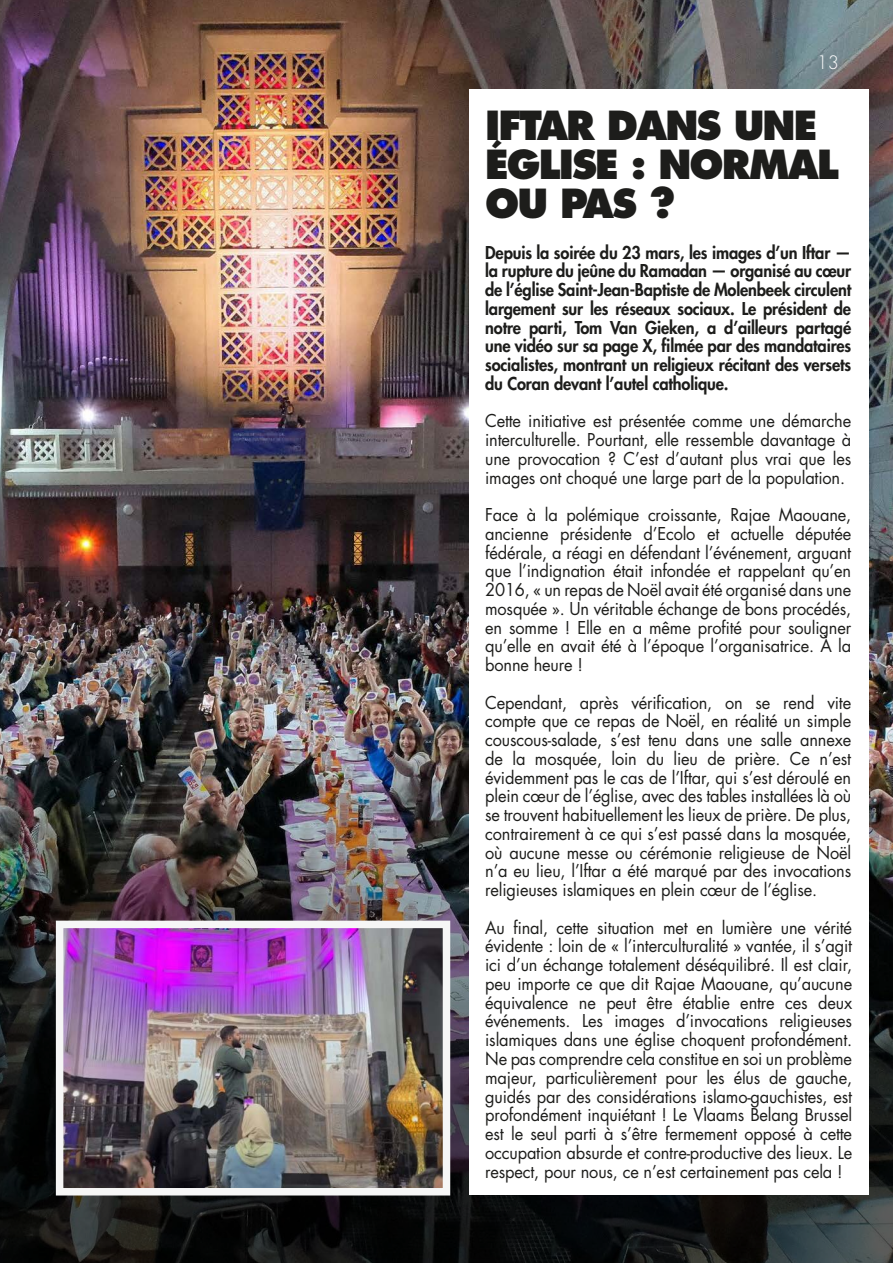
<style>
.page{position:relative;width:893px;height:1263px;background:#fff}
.page>*{position:absolute;margin:0;border:0;box-sizing:border-box;transform-origin:0 0}
.t1{font:800 39px/39px "Futura Std";letter-spacing:-.05em;color:#1d1d1b}
.t2{font:300 18px "Futura Std";color:#fff}
.t3{font:17.25px/18.8px "Futura Std";letter-spacing:-.01em;color:#1d1d1b;text-align:justify;scale:.95 1}
.t4{font:800 17.25px/18.8px "Futura Std";letter-spacing:-.01em;color:#1d1d1b;text-align:justify;scale:.95 1}
</style>
<div class="page">
<img style="left:0;top:0;width:893px;height:704px">
<img style="left:0;top:704px;width:893px;height:559px">
<div style="left:469px;top:90px;width:399px;height:1105px;background:#fff"></div>
<img style="left:65px;top:930px;width:376px;height:256px">
<div style="left:56px;top:921px;width:394px;height:274px;border:8px solid #f6f6f6"></div>
<p class="t2" style="left:817px;top:52px;width:24px">13</p>
<h1 class="t1" style="left:485px;top:106px;width:355px">IFTAR DANS UNE<br>ÉGLISE : NORMAL<br>OU PAS ?</h1>
<p class="t4" style="left:485px;top:243px;width:387px">Depuis la soirée du 23 mars, les images d’un Iftar — la rupture du jeûne du Ramadan — organisé au cœur de l’église Saint-Jean-Baptiste de Molenbeek circulent largement sur les réseaux sociaux. Le président de notre parti, Tom Van Gieken, a d’ailleurs partagé une vidéo sur sa page X, filmée par des mandataires socialistes, montrant un religieux récitant des versets du Coran devant l’autel catholique.</p>
<p class="t3" style="left:485px;top:412px;width:387px">Cette initiative est présentée comme une démarche interculturelle. Pourtant, elle ressemble davantage à une provocation ? C’est d’autant plus vrai que les images ont choqué une large part de la population.</p>
<p class="t3" style="left:485px;top:506px;width:387px">Face à la polémique croissante, Rajae Maouane, ancienne présidente d’Ecolo et actuelle députée fédérale, a réagi en défendant l’événement, arguant que l’indignation était infondée et rappelant qu’en 2016, « un repas de Noël avait été organisé dans une mosquée ». Un véritable échange de bons procédés, en somme ! Elle en a même profité pour souligner qu’elle en avait été à l’époque l’organisatrice. À la bonne heure !</p>
<p class="t3" style="left:485px;top:693px;width:387px">Cependant, après vérification, on se rend vite compte que ce repas de Noël, en réalité un simple couscous-salade, s’est tenu dans une salle annexe de la mosquée, loin du lieu de prière. Ce n’est évidemment pas le cas de l’Iftar, qui s’est déroulé en plein cœur de l’église, avec des tables installées là où se trouvent habituellement les lieux de prière. De plus, contrairement à ce qui s’est passé dans la mosquée, où aucune messe ou cérémonie religieuse de Noël n’a eu lieu, l’Iftar a été marqué par des invocations religieuses islamiques en plein cœur de l’église.</p>
<p class="t3" style="left:485px;top:918px;width:388px">Au final, cette situation met en lumière une vérité évidente : loin de « l’interculturalité » vantée, il s’agit ici d’un échange totalement déséquilibré. Il est clair, peu importe ce que dit Rajae Maouane, qu’aucune équivalence ne peut être établie entre ces deux événements. Les images d’invocations religieuses islamiques dans une église choquent profondément.<br>Ne pas comprendre cela constitue en soi un problème majeur, particulièrement pour les élus de gauche, guidés par des considérations islamo-gauchistes, est profondément inquiétant ! Le Vlaams Belang Brussel est le seul parti à s’être fermement opposé à cette occupation absurde et contre-productive des lieux. Le respect, pour nous, ce n’est certainement pas cela !</p>
</div>
